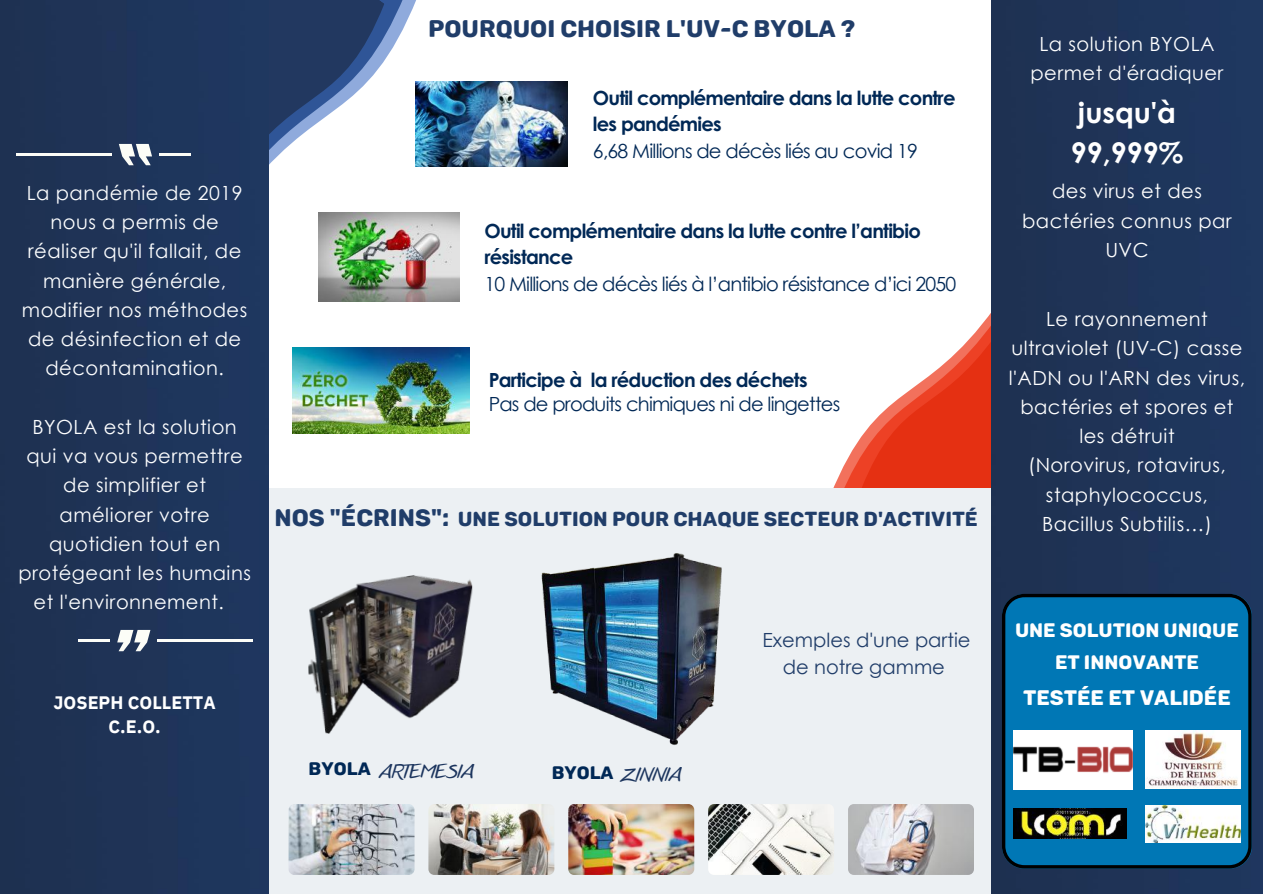
<style>
.page{position:relative;width:1263px;height:894px;background:#fff}
.page>*{position:absolute;margin:0;border:0;box-sizing:border-box;transform-origin:0 0}
.t1{font:700 28.5px/39.3px "Century Gothic Std";color:#fff}
.t2{font:24px "Cunia";color:#203d69}
.t3{font:21px "Cunia";color:#fff}
.t4{font:20.25px "Cunia";color:#203d69}
.t5{font:19.5px/29.2px "Century Gothic";letter-spacing:.025em;color:#fdfeff;text-align:center}
.t6{font:19.5px/29.2px "Century Gothic";letter-spacing:.025em;color:#fff;text-align:center}
.t7{font:700 19.5px/25.8px "Century Gothic Std";letter-spacing:-.04em;color:#002856}
.t8{font:19.5px "Century Gothic";letter-spacing:-.04em;color:#002856}
.t9{font:19.5px/27px "Century Gothic";color:#203d69;text-align:center}
.t10{font:19.5px/32.5px "Cunia";color:#fff;text-align:center}
.t11{font:300 18.15px "Another Shabby";letter-spacing:.025em;color:#1c355e}
.t12{font:700 18px/24.8px "IBM Plex Sans";color:#fff;text-align:center}
.t13{font:300 18px "Another Shabby";letter-spacing:.025em;color:#1c355e}
.s1{font-size:24px}
.s2{font-family:"Cunia";font-weight:400;font-size:18.15px;color:#002856}
</style>
<div class="page">
<svg style="left:384px;top:0;width:21px;height:61px"></svg>
<svg style="left:838px;top:319px;width:153px;height:169px"></svg>
<svg style="left:861px;top:336px;width:130px;height:152px;fill:#e53012"></svg>
<div style="left:269px;top:488px;width:728px;height:405px;background:#ecf0f3"></div>
<img style="left:541px;top:553px;width:181px;height:192px">
<div style="left:991px;top:0;width:271px;height:893px;background:#1e3457"></div>
<img style="left:0;top:0;width:269px;height:893px">
<svg style="left:119px;top:0;width:265px;height:172px"></svg>
<hr style="left:159px;top:153px;width:32px;height:3px;background:#fcfdf7">
<hr style="left:17px;top:153px;width:95px;height:3px;background:#fcfdf7">
<svg style="left:117px;top:629px;width:33px;height:22px"></svg>
<hr style="left:78px;top:639px;width:32px;height:2px;background:#fcfdf7">
<hr style="left:157px;top:639px;width:95px;height:2px;background:#fcfdf7">
<svg style="left:1002px;top:593px;width:250px;height:275px;background:#026ea7"></svg>
<img style="left:1145px;top:805px;width:96px;height:37px">
<img style="left:1013px;top:730px;width:119px;height:59px">
<img style="left:1145px;top:730px;width:96px;height:58px">
<img style="left:1013px;top:808px;width:114px;height:30px">
<img style="left:568px;top:803px;width:126px;height:71px;border-radius:6px">
<img style="left:708px;top:803px;width:126px;height:71px;border-radius:6px">
<img style="left:428px;top:803px;width:126px;height:71px;border-radius:6px">
<img style="left:289px;top:803px;width:125px;height:71px;border-radius:6px">
<img style="left:848px;top:803px;width:126px;height:71px;border-radius:6px">
<img style="left:415px;top:81px;width:152px;height:86px">
<img style="left:318px;top:213px;width:141px;height:88px">
<img style="left:293px;top:348px;width:176px;height:85px">
<img style="left:308px;top:575px;width:165px;height:159px">
<p class="t5" style="left:22px;top:177px;width:227px">La pandémie de 2019 nous a permis de réaliser qu'il fallait, de manière générale, modifier nos méthodes de désinfection et de décontamination.</p>
<p class="t5" style="left:32px;top:411px;width:206px">BYOLA est la solution</p>
<p class="t5" style="left:26px;top:440px;width:218px">qui va vous permettre</p>
<p class="t5" style="left:63px;top:470px;width:144px">de simplifier et</p>
<p class="t5" style="left:60px;top:499px;width:152px">améliorer votre</p>
<p class="t5" style="left:49px;top:528px;width:173px">quotidien tout en</p>
<p class="t5" style="left:18px;top:557px;width:234px">protégeant les humains</p>
<p class="t5" style="left:34px;top:587px;width:192px">et l'environnement.</p>
<p class="t12" style="left:53px;top:689px;width:164px">JOSEPH COLLETTA<br>C.E.O.</p>
<p class="t2" style="left:428px;top:15px;width:429px">POURQUOI CHOISIR L'UV-C BYOLA ?</p>
<p class="t7" style="left:593px;top:87px;width:364px">Outil complémentaire dans la lutte contre les pandémies</p>
<p class="t8" style="left:593px;top:138px;width:326px">6,68 Millions de décès liés au covid 19</p>
<p class="t7" style="left:484px;top:220px;width:438px">Outil complémentaire dans la lutte contre l’antibio résistance</p>
<p class="t8" style="left:484px;top:271px;width:473px">10 Millions de décès liés à l’antibio résistance d’ici 2050</p>
<p class="t7" style="left:489px;top:369px;width:320px">Participe à la réduction des déchets</p>
<p class="t8" style="left:489px;top:391px;width:353px">Pas de produits chimiques ni de lingettes</p>
<p class="t4" style="left:274px;top:507px;width:705px"><span class="s1">NOS "ÉCRINS":</span> UNE SOLUTION POUR CHAQUE SECTEUR D'ACTIVITÉ</p>
<p class="t11" style="left:309px;top:762px;width:167px"><sup>BYOLA</sup> ARTEMESIA</p>
<p class="t13" style="left:552px;top:765px;width:132px"><span class="s2">BYOLA</span> ZINNIA</p>
<p class="t9" style="left:762px;top:625px;width:210px">Exemples d'une partie de notre gamme</p>
<p class="t6" style="left:1030px;top:29px;width:195px">La solution BYOLA permet d'éradiquer</p>
<h1 class="t1" style="left:1071px;top:97px;width:114px">jusqu'à<br>99,999%</h1>
<p class="t6" style="left:1022px;top:176px;width:211px">des virus et des bactéries connus par<br>UVC</p>
<p class="t6" style="left:1009px;top:304px;width:238px">Le rayonnement ultraviolet (UV-C) casse l'ADN ou l'ARN des virus, bactéries et spores et les détruit<br>(Norovirus, rotavirus, staphylococcus,<br>Bacillus Subtilis…)</p>
<p class="t10" style="left:1015px;top:613px;width:225px">UNE SOLUTION UNIQUE<br>ET INNOVANTE</p>
<p class="t3" style="left:1023px;top:685px;width:209px">TESTÉE ET VALIDÉE</p>
</div>
